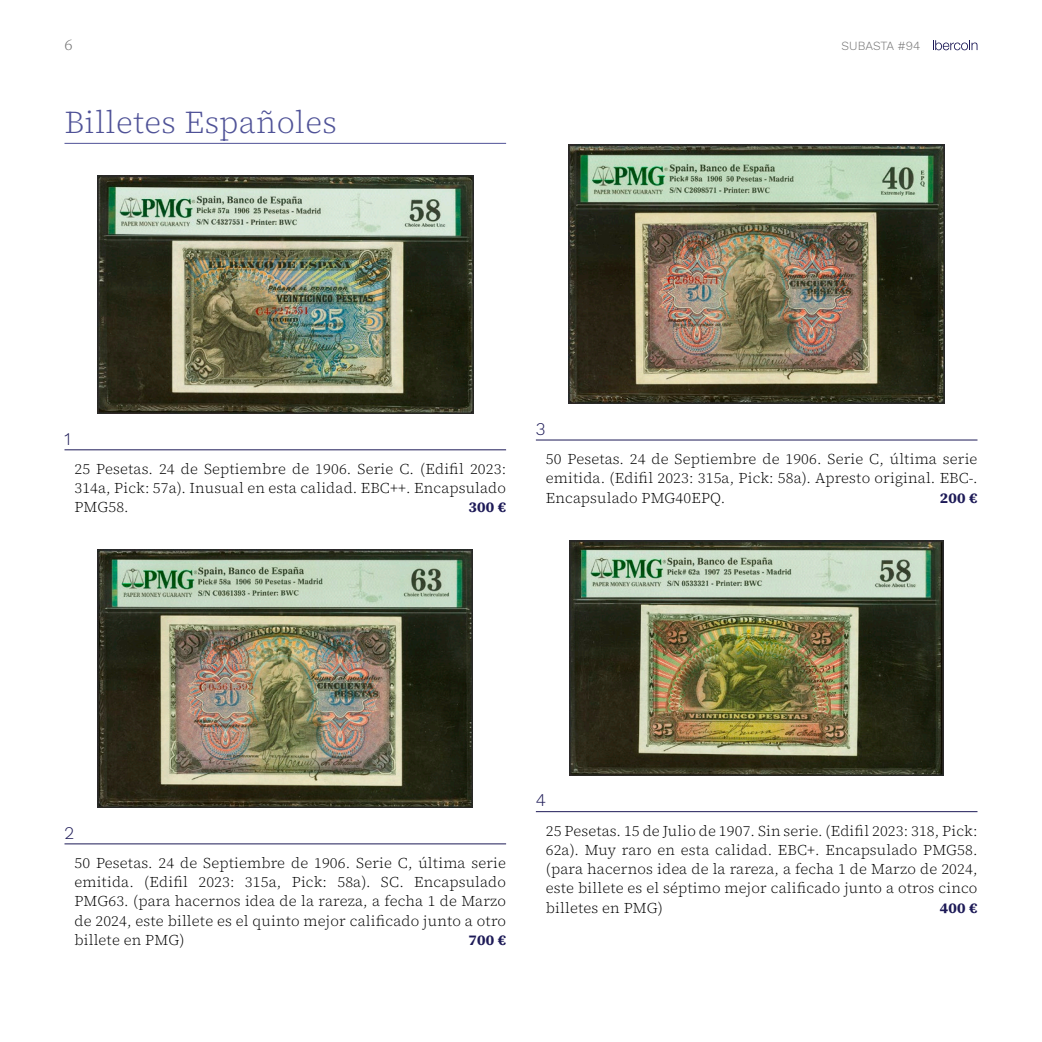
<style>
.page{position:relative;width:1042px;height:1042px;background:#fff}
.page>*{position:absolute;margin:0;border:0;box-sizing:border-box;transform-origin:0 0}
.t1{font:300 31.5px "Source Serif 4";letter-spacing:.01em;color:#4f5297}
.t2{font:300 17.5px "Work Sans";color:#1d1a57}
.t3{font:300 15.75px "Source Serif 4";color:#6e6e6e}
.t4{font:300 14.88px/19.2px "Source Serif 4";letter-spacing:.01em;color:#000;text-align:justify}
.t5{font:700 14.88px "Source Serif 4";letter-spacing:.01em;color:#1d1a57}
.t6{font:300 12.25px "Work Sans";color:#6e6e6e}
</style>
<div class="page">
<hr style="left:64px;top:143px;width:442px;height:1px;background:#4f5297">
<hr style="left:64px;top:449px;width:442px;height:1px;background:#1d1a57">
<hr style="left:64px;top:843px;width:442px;height:1px;background:#1d1a57">
<img style="left:98px;top:176px;width:375px;height:238px">
<img style="left:98px;top:550px;width:375px;height:258px">
<hr style="left:536px;top:440px;width:441px;height:1px;background:#1d1a57">
<hr style="left:536px;top:811px;width:441px;height:1px;background:#1d1a57">
<img style="left:569px;top:144px;width:375px;height:260px">
<img style="left:569px;top:540px;width:375px;height:235px">
<svg style="left:933px;top:40px;width:44px;height:10px"></svg>
<p class="t3" style="left:64px;top:35px;width:10px">6</p>
<p class="t6" style="left:841px;top:37px;width:80px">SUBASTA #94</p>
<h1 class="t1" style="left:64px;top:102px;width:274px">Billetes Españoles</h1>
<p class="t2" style="left:64px;top:426px;width:8px">1</p>
<p class="t4" style="left:74px;top:459px;width:433px">25 Pesetas. 24 de Septiembre de 1906. Serie C. (Edifil 2023:<br>314a, Pick: 57a). Inusual en esta calidad. EBC++. Encapsulado PMG58.</p>
<p class="t5" style="left:468px;top:497px;width:39px">300 €</p>
<p class="t2" style="left:536px;top:416px;width:11px">3</p>
<p class="t4" style="left:546px;top:449px;width:433px">50 Pesetas. 24 de Septiembre de 1906. Serie C, última serie emitida. (Edifil 2023: 315a, Pick: 58a). Apresto original. EBC-.<br>Encapsulado PMG40EPQ.</p>
<p class="t5" style="left:940px;top:487px;width:39px">200 €</p>
<p class="t2" style="left:64px;top:820px;width:11px">2</p>
<p class="t4" style="left:74px;top:853px;width:433px">50 Pesetas. 24 de Septiembre de 1906. Serie C, última serie emitida. (Edifil 2023: 315a, Pick: 58a). SC. Encapsulado PMG63. (para hacernos idea de la rareza, a fecha 1 de Marzo de 2024, este billete es el quinto mejor calificado junto a otro billete en PMG)</p>
<p class="t5" style="left:468px;top:929px;width:39px">700 €</p>
<p class="t2" style="left:536px;top:787px;width:12px">4</p>
<p class="t4" style="left:546px;top:821px;width:433px">25 Pesetas. 15 de Julio de 1907. Sin serie. (Edifil 2023: 318, Pick:<br>62a). Muy raro en esta calidad. EBC+. Encapsulado PMG58. (para hacernos idea de la rareza, a fecha 1 de Marzo de 2024, este billete es el séptimo mejor calificado junto a otros cinco billetes en PMG)</p>
<p class="t5" style="left:940px;top:897px;width:39px">400 €</p>
</div>
